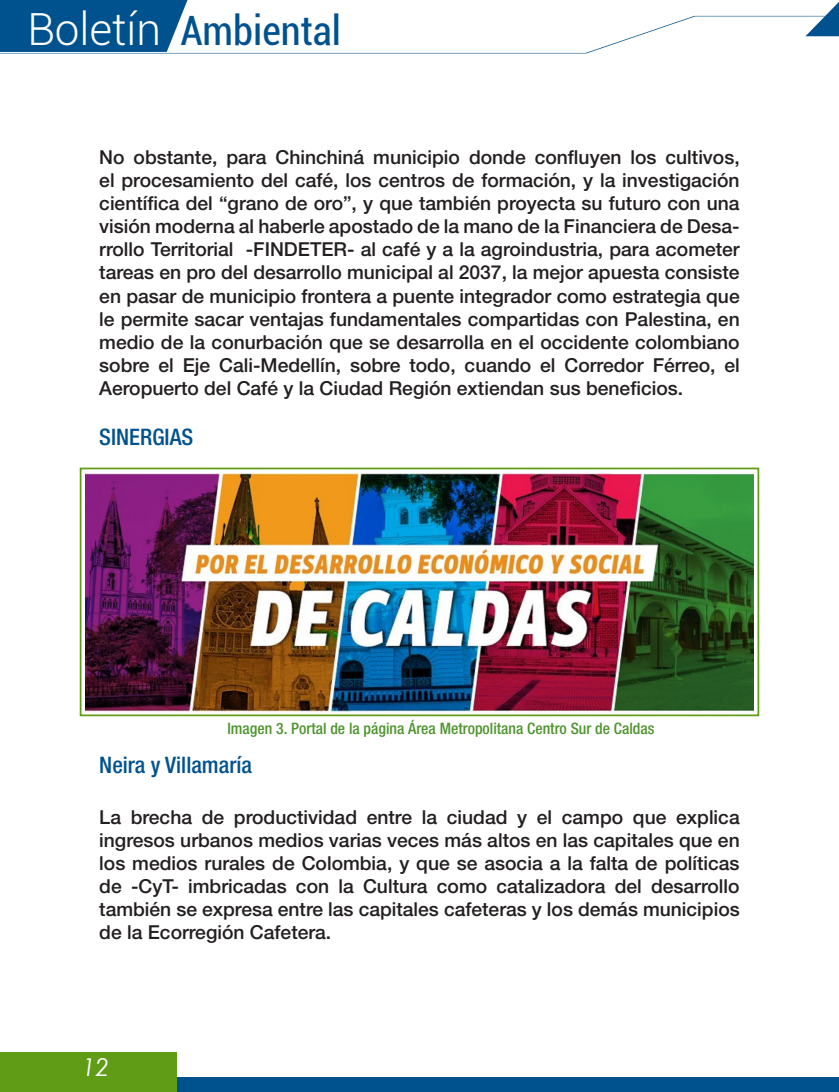
<style>
.page{position:relative;width:839px;height:1092px;background:#fff}
.page>*{position:absolute;margin:0;border:0;box-sizing:border-box;transform-origin:0 0}
.t1{font:condensed 40.43px "Roboto";color:#00528f}
.t2{font:italic 24.5px "Century Gothic";color:#fff}
.subtitulos{font:500 condensed 22.75px "Helvetica Neue";color:#00528f}
.contenidos{font:500 19.25px/23.1px "Helvetica Neue";color:#231f20;text-align:justify}
.figura{font:500 condensed 15.75px "Helvetica Neue";color:#4f942e}
.s1{font-weight:300;font-stretch:normal;font-size:44.27px;color:#fff}
</style>
<div class="page">
<div style="left:0;top:1077px;width:838px;height:14px;background:#00528f"></div>
<svg style="left:0;top:0;width:838px;height:53px"></svg>
<div style="left:0;top:1051px;width:177px;height:40px;background:#619c17"></div>
<img style="left:86px;top:472px;width:667px;height:241px">
<div style="left:80px;top:467px;width:679px;height:249px;border:2px solid #619c17"></div>
<h1 class="t1" style="left:27px;top:3px;width:315px"><span class="s1">Boletín</span> Ambiental</h1>
<p class="contenidos" style="left:99px;top:145px;width:641px">No obstante, para Chinchiná municipio donde confluyen los cultivos, el procesamiento del café, los centros de formación, y la investigación científica del “grano de oro”, y que también proyecta su futuro con una visión moderna al haberle apostado de la mano de la Financiera de Desa&shy;rrollo Territorial -FINDETER- al café y a la agroindustria, para acometer tareas en pro del desarrollo municipal al 2037, la mejor apuesta consiste en pasar de municipio frontera a puente integrador como estrategia que le permite sacar ventajas fundamentales compartidas con Palestina, en medio de la conurbación que se desarrolla en el occidente colombiano sobre el Eje Cali-Medellín, sobre todo, cuando el Corredor Férreo, el Aeropuerto del Café y la Ciudad Región extiendan sus beneficios.</p>
<p class="subtitulos" style="left:99px;top:424px;width:95px">SINERGIAS</p>
<p class="figura" style="left:227px;top:718px;width:428px">Imagen 3. Portal de la página Área Metropolitana Centro Sur de Caldas</p>
<p class="subtitulos" style="left:99px;top:751px;width:154px">Neira y Villamaría</p>
<p class="contenidos" style="left:99px;top:805px;width:641px">La brecha de productividad entre la ciudad y el campo que explica ingresos urbanos medios varias veces más altos en las capitales que en los medios rurales de Colombia, y que se asocia a la falta de políticas de -CyT- imbricadas con la Cultura como catalizadora del desarrollo también se expresa entre las capitales cafeteras y los demás municipios de la Ecorregión Cafetera.</p>
<p class="t2" style="left:82px;top:1049px;width:29px">12</p>
</div>
